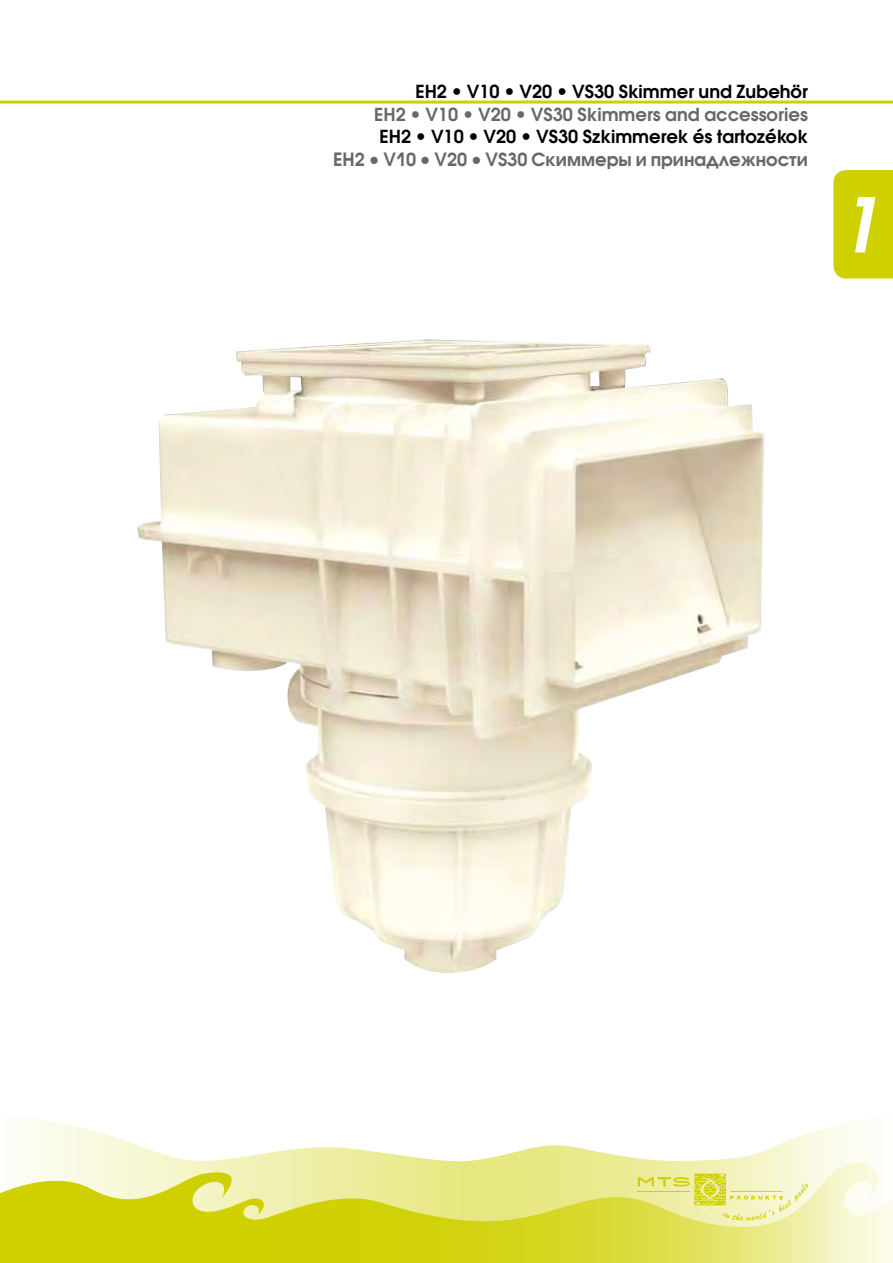
<style>
.page{position:relative;width:893px;height:1263px;background:#fff}
.page>*{position:absolute;margin:0;border:0;box-sizing:border-box;transform-origin:0 0}
.t1{font:italic 600 75px "Avant Garde";color:#fff}
.t2{font:600 18px "Avant Garde CE";color:#000}
.t3{font:700 18px "Avant Garde CTT";color:#68676c}
.t4{font:600 18px "Avant Garde CE";color:#68676c}
</style>
<div class="page">
<img style="left:137px;top:339px;width:628px;height:634px">
<hr style="left:0;top:101px;width:893px;height:3px;background:#cfd000">
<div style="left:833px;top:170px;width:60px;height:109px;background:#cfd000"></div>
<svg style="left:20px;top:1117px;width:847px;height:45px"></svg>
<svg style="left:0;top:1162px;width:893px;height:101px"></svg>
<p class="t2" style="left:415px;top:80px;width:394px">EH2 • V10 • V20 • VS30 Skimmer und Zubehör</p>
<p class="t4" style="left:374px;top:103px;width:435px">EH2 • V10 • V20 • VS30 Skimmers and accessories</p>
<p class="t2" style="left:379px;top:125px;width:430px">EH2 • V10 • V20 • VS30 Szkimmerek és tartozékok</p>
<p class="t3" style="left:333px;top:148px;width:476px">EH2 • V10 • V20 • VS30 Скиммеры и принадлежности</p>
<h1 class="t1" style="left:838px;top:175px;width:43px">1</h1>
</div>
